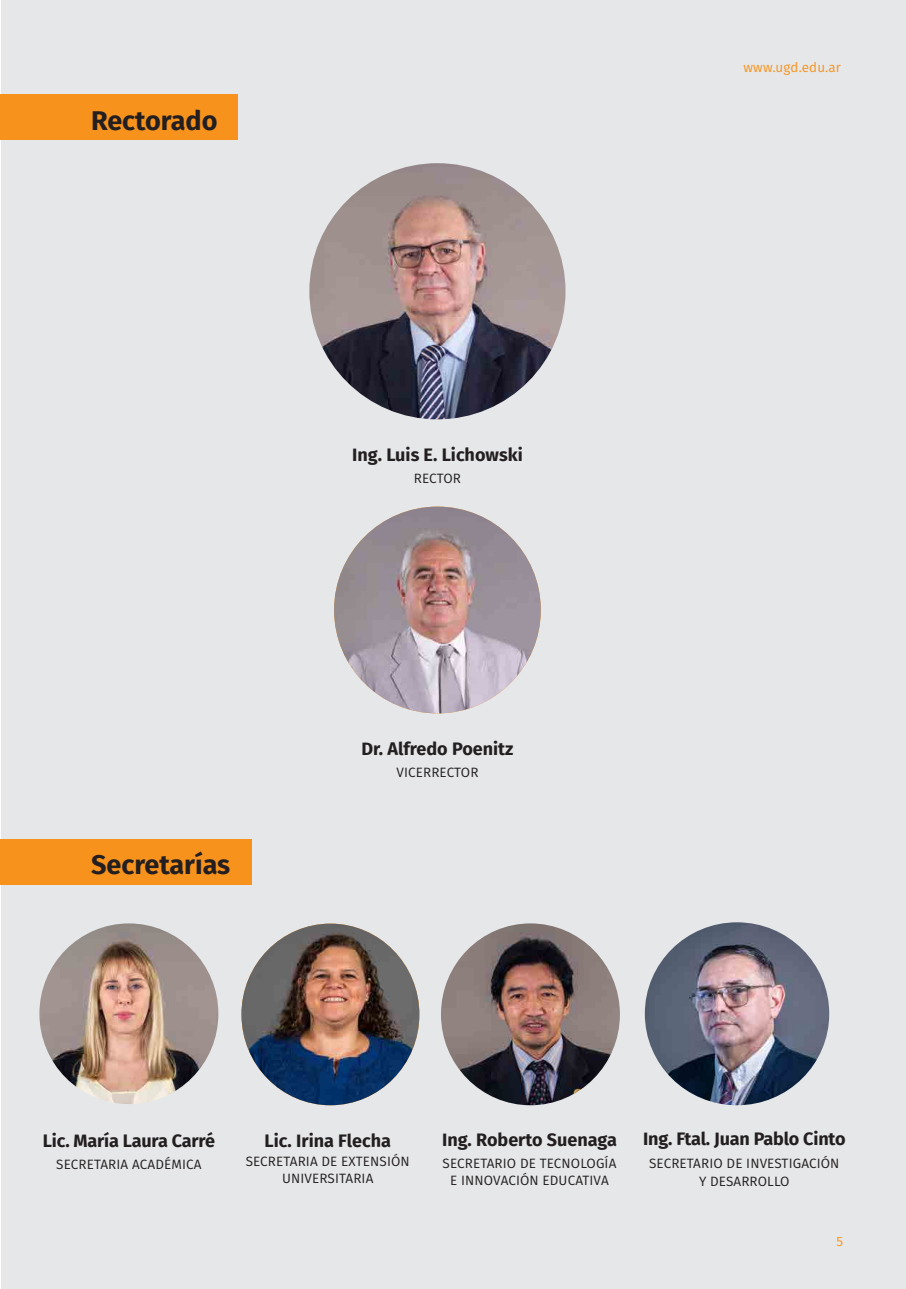
<style>
.page{position:relative;width:906px;height:1289px;background:#fff}
.page>*{position:absolute;margin:0;border:0;box-sizing:border-box;transform-origin:0 0}
.t1{font:700 27px "Fira Sans";color:#231f20}
.t2{font:700 18px "Fira Sans";color:#231f20}
.t3{font:13.5px/16.5px "Fira Sans";letter-spacing:.01em;color:#231f20;text-align:center}
.t4{font:13.5px "Fira Sans";letter-spacing:.01em;color:#f7931d}
</style>
<div class="page">
<div style="left:1px;top:1px;width:905px;height:1287px;background:#e6e7e9"></div>
<div style="left:0;top:838px;width:252px;height:46px;background:#f7931d"></div>
<div style="left:0;top:94px;width:237px;height:46px;background:#f7931d"></div>
<img style="left:309px;top:163px;width:256px;height:256px;border-radius:128px">
<img style="left:334px;top:506px;width:207px;height:207px;border-radius:103px">
<img style="left:39px;top:923px;width:179px;height:181px">
<img style="left:241px;top:923px;width:178px;height:182px">
<img style="left:441px;top:923px;width:179px;height:182px">
<img style="left:645px;top:922px;width:184px;height:183px">
<h1 class="t1" style="left:91px;top:98px;width:128px">Rectorado</h1>
<p class="t4" style="left:743px;top:57px;width:99px">www.ugd.edu.ar</p>
<h2 class="t2" style="left:352px;top:439px;width:172px">Ing. Luis E. Lichowski</h2>
<p class="t3" style="left:414px;top:470px;width:49px">RECTOR</p>
<h1 class="t1" style="left:91px;top:842px;width:141px">Secretarías</h1>
<h2 class="t2" style="left:361px;top:733px;width:154px">Dr. Alfredo Poenitz</h2>
<p class="t3" style="left:396px;top:764px;width:83px">VICERRECTOR</p>
<h2 class="t2" style="left:43px;top:1125px;width:174px">Lic. María Laura Carré</h2>
<p class="t3" style="left:56px;top:1156px;width:147px">SECRETARIA ACADÉMICA</p>
<h2 class="t2" style="left:264px;top:1125px;width:128px">Lic. Irina Flecha</h2>
<p class="t3" style="left:246px;top:1152px;width:166px">SECRETARIA DE EXTENSIÓN<br>UNIVERSITARIA</p>
<h2 class="t2" style="left:442px;top:1124px;width:176px">Ing. Roberto Suenaga</h2>
<p class="t3" style="left:442px;top:1155px;width:175px">SECRETARIO DE TECNOLOGÍA<br>E INNOVACIÓN EDUCATIVA</p>
<h2 class="t2" style="left:643px;top:1123px;width:204px">Ing. Ftal. Juan Pablo Cinto</h2>
<p class="t3" style="left:649px;top:1153px;width:192px;line-height:18px">SECRETARIO DE INVESTIGACIÓN<br>Y DESARROLLO</p>
<p class="t4" style="left:836px;top:1230px;width:8px">5</p>
</div>
